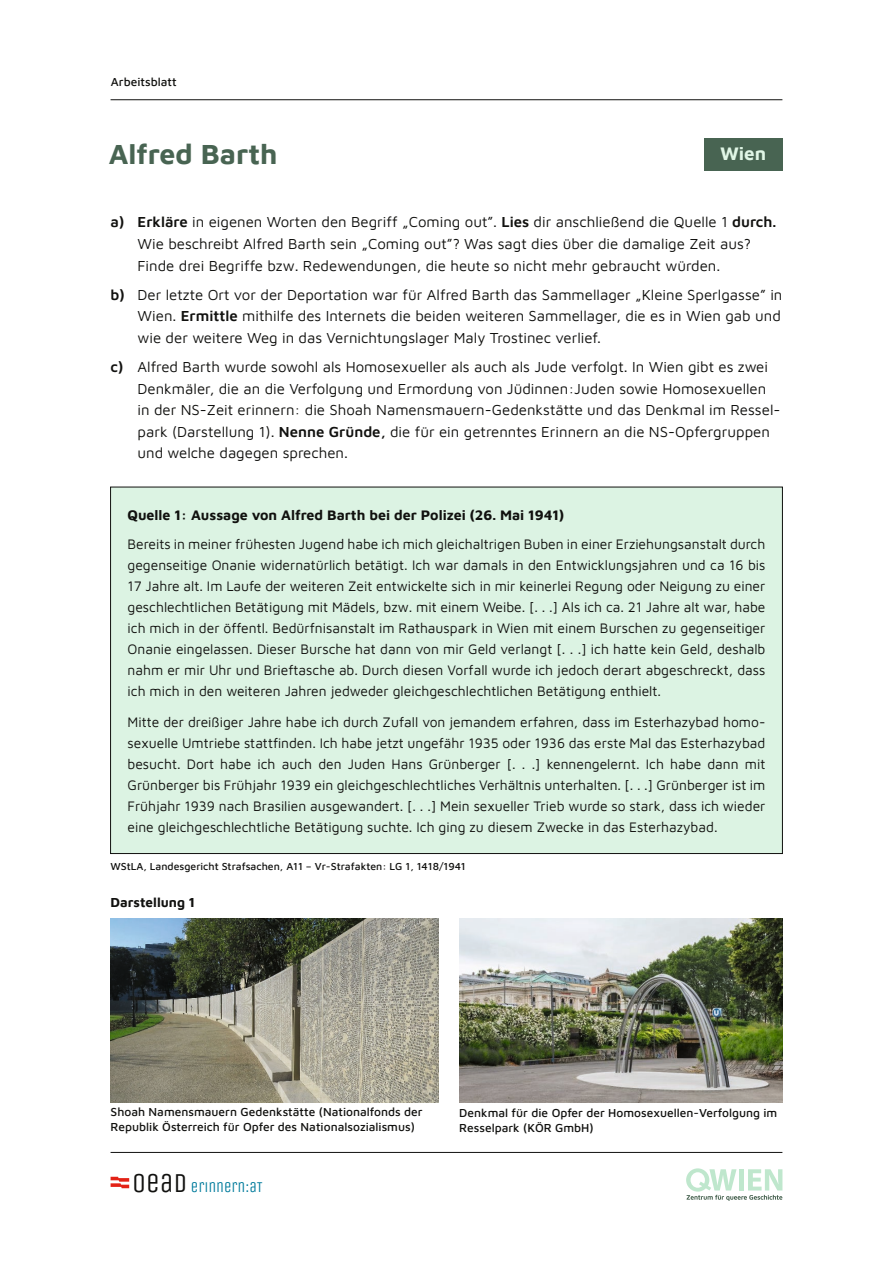
<style>
.page{position:relative;width:893px;height:1263px;background:#fff}
.page>*{position:absolute;margin:0;border:0;box-sizing:border-box;transform-origin:0 0}
.t1{font:700 28.5px "Maven Pro";color:#486452}
.t2{font:700 18.75px "Maven Pro";color:#e0f6e6}
.t3{font:15px/21.6px "Maven Pro";color:#11110f}
.t4{font:15px "Unica One";color:#007b9c}
.t5{font:14.25px/21px "Maven Pro";color:#11110f;text-align:justify}
.t6{font:700 14.25px "Maven Pro";color:#11110f}
.t7{font:700 13.5px "Maven Pro";color:#11110f}
.t8{font:500 12px/14.4px "Maven Pro";color:#11110f}
.t9{font:500 10.5px "Maven Pro";color:#11110f}
.s1{font-weight:600}
.s2{font-size:27.45px;color:#11110f}
</style>
<div class="page">
<svg style="left:686px;top:1168px;width:96px;height:33px"></svg>
<svg style="left:111px;top:1177px;width:18px;height:11px"></svg>
<hr style="left:111px;top:1152px;width:671px;height:1px;background:#11110f">
<hr style="left:111px;top:99px;width:671px;height:1px;background:#11110f">
<div style="left:111px;top:487px;width:671px;height:366px;background:#dcf3e3"></div>
<img style="left:111px;top:918px;width:327px;height:184px">
<img style="left:459px;top:918px;width:323px;height:184px">
<div style="left:704px;top:138px;width:78px;height:33px;background:#486452"></div>
<p class="t8" style="left:111px;top:74px;width:67px">Arbeitsblatt</p>
<h1 class="t1" style="left:109px;top:134px;width:170px">Alfred Barth</h1>
<h2 class="t2" style="left:720px;top:141px;width:48px">Wien</h2>
<p class="t3" style="left:138px;top:211px;width:640px;text-indent:-27px"><span class="s1">a) Erkläre</span> in eigenen Worten den Begriff „Coming out”. <span class="s1">Lies</span> dir anschließend die Quelle 1 <span class="s1">durch.<br></span>Wie beschreibt Alfred Barth sein „Coming out”? Was sagt dies über die damalige Zeit aus?<br>Finde drei Begriffe bzw. Redewendungen, die heute so nicht mehr gebraucht würden.</p>
<p class="t3" style="left:138px;top:283px;width:646px;text-align:justify;text-indent:-27px"><span class="s1">b)</span> Der letzte Ort vor der Deportation war für Alfred Barth das Sammellager „Kleine Sperlgasse” in Wien. <span class="s1">Ermittle</span> mithilfe des Internets die beiden weiteren Sammellager, die es in Wien gab und wie der weitere Weg in das Vernichtungslager Maly Trostinec verlief.</p>
<p class="t3" style="left:138px;top:355px;width:644px;text-indent:-27px"><span class="s1">c)</span> Alfred Barth wurde sowohl als Homosexueller als auch als Jude verfolgt. In Wien gibt es zwei Denkmäler, die an die Verfolgung und Ermordung von Jüdinnen:Juden sowie Homosexuellen in der NS-Zeit erinnern: die Shoah Namensmauern-Gedenkstätte und das Denkmal im Ressel&shy;park (Darstellung 1). <span class="s1">Nenne Gründe,</span> die für ein getrenntes Erinnern an die NS-Opfergruppen und welche dagegen sprechen.</p>
<p class="t6" style="left:128px;top:505px;width:438px">Quelle 1: Aussage von Alfred Barth bei der Polizei (26. Mai 1941)</p>
<p class="t5" style="left:128px;top:533px;width:639px">Bereits in meiner frühesten Jugend habe ich mich gleichaltrigen Buben in einer Erziehungsanstalt durch gegenseitige Onanie widernatürlich betätigt. Ich war damals in den Entwicklungsjahren und ca 16 bis 17 Jahre alt. Im Laufe der weiteren Zeit entwickelte sich in mir keinerlei Regung oder Neigung zu einer geschlechtlichen Betätigung mit Mädels, bzw. mit einem Weibe. [. . .] Als ich ca. 21 Jahre alt war, habe ich mich in der öffentl. Bedürfnisanstalt im Rathauspark in Wien mit einem Burschen zu gegenseitiger Onanie eingelassen. Dieser Bursche hat dann von mir Geld verlangt [. . .] ich hatte kein Geld, deshalb nahm er mir Uhr und Brieftasche ab. Durch diesen Vorfall wurde ich jedoch derart abgeschreckt, dass ich mich in den weiteren Jahren jedweder gleichgeschlechtlichen Betätigung enthielt.</p>
<p class="t5" style="left:128px;top:710px;width:639px">Mitte der dreißiger Jahre habe ich durch Zufall von jemandem erfahren, dass im Esterhazybad homo&shy;sexuelle Umtriebe stattfinden. Ich habe jetzt ungefähr 1935 oder 1936 das erste Mal das Esterhazybad besucht. Dort habe ich auch den Juden Hans Grünberger [. . .] kennengelernt. Ich habe dann mit Grünberger bis Frühjahr 1939 ein gleichgeschlechtliches Verhältnis unterhalten. [. . .] Grünberger ist im Frühjahr 1939 nach Brasilien ausgewandert. [. . .] Mein sexueller Trieb wurde so stark, dass ich wieder eine gleichgeschlechtliche Betätigung suchte. Ich ging zu diesem Zwecke in das Esterhazybad.</p>
<p class="t9" style="left:111px;top:859px;width:357px">WStLA, Landesgericht Strafsachen, A11 – Vr-Strafakten: LG 1, 1418/1941</p>
<p class="t7" style="left:111px;top:893px;width:86px">Darstellung 1</p>
<p class="t8" style="left:111px;top:1104px;width:314px">Shoah Namensmauern Gedenkstätte (Nationalfonds der<br>Republik Österreich für Opfer des Nationalsozialismus)</p>
<p class="t8" style="left:459px;top:1105px;width:320px">Denkmal für die Opfer der Homosexuellen-Verfolgung im<br>Resselpark (KÖR GmbH)</p>
<p class="t4" style="left:132px;top:1178px;width:132px"><span class="s2">OEAD</span> ERINNERN:AT</p>
</div>
